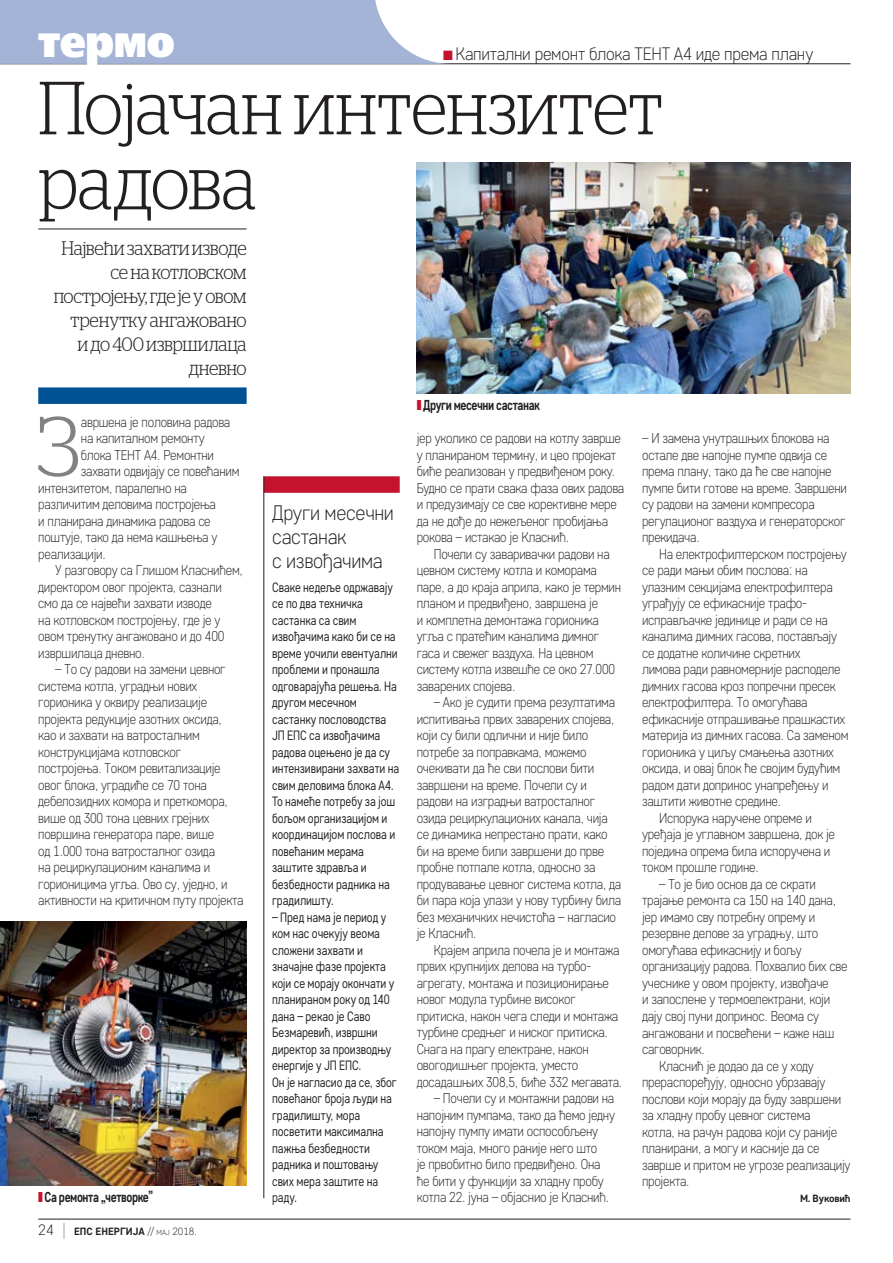
<style>
.page{position:relative;width:893px;height:1263px;background:#fff}
.page>*{position:absolute;margin:0;border:0;box-sizing:border-box;transform-origin:0 0}
.t1{font:300 84.9px "Stag LC";color:#808285}
.t2{font:300 75px/75px "Stag LC";letter-spacing:-.005em;color:#231f20;scale:.9 1}
.t3{font:45px "Free Set Extra Bold C";letter-spacing:-.015em;color:#fff;scale:.9 1}
.t4{font:300 21px/24px "Core Sans D25";letter-spacing:-.02em;color:#231f20;scale:.95 1}
.t5{font:300 19.5px/24px "Stag LC";letter-spacing:-.02em;color:#231f20;text-align:right;scale:.9 1}
.t6{font:300 18px "Core Sans D25";letter-spacing:-.02em;color:#231f20;scale:.95 1}
.t7{font:700 14.4px "Core Sans D55";letter-spacing:-.035em;color:#231f20;scale:.8 1}
.t8{font:300 14.25px/16.5px "Core Sans D25";letter-spacing:-.02em;color:#231f20;scale:.9 1}
.t9{font:13.5px/16.5px "Core Sans D35";letter-spacing:-.01em;color:#231f20;scale:.85 1}
.t10{font:700 10.5px "Core Sans D55";color:#231f20}
.s1{color:#c4122f}
.s2{font-family:"Core Sans D25";font-weight:300;font-size:15px}
.s3{font-family:"Core Sans D15";font-weight:100;font-size:18px}
.s4{font-family:"Core Sans D25";font-weight:300}
.s5{font-family:"Core Sans D25";font-weight:300;font-size:7.35px}
</style>
<div class="page">
<hr style="left:38px;top:1219px;width:812px;height:1px;background:#231f20">
<hr style="left:0;top:64px;width:850px;height:1px;background:#231f20">
<hr style="left:892px;top:0;width:1px;height:1263px;background:#e6e7e8">
<img style="left:892px;top:644px;width:1px;height:619px">
<svg style="left:0;top:0;width:451px;height:64px;background:#afbdda"></svg>
<div style="left:264px;top:476px;width:136px;height:17px;background:#c4122f"></div>
<hr style="left:264px;top:476px;width:1px;height:722px;background:#231f20">
<hr style="left:38px;top:229px;width:209px;height:1px;background:#231f20">
<div style="left:38px;top:387px;width:209px;height:17px;background:#005295"></div>
<img style="left:417px;top:163px;width:433px;height:231px">
<img style="left:0;top:922px;width:247px;height:264px">
<h3 class="t3" style="left:38px;top:15px;width:153px">термо</h3>
<p class="t6" style="left:443px;top:43px;width:391px"><span class="s1">■</span> Капитални ремонт блока ТЕНТ А4 иде према плану</p>
<h2 class="t2" style="left:38px;top:63px;width:695px">Појачан интензитет радова</h2>
<h3 class="t5" style="left:54px;top:234px;width:216px">Највећи захвати изводе се на котловском постројењу, где је у овом тренутку ангажовано<br>и до 400 извршилаца дневно</h3>
<h1 class="t1" style="left:36px;top:385px;width:47px">З</h1>
<p class="t8" style="left:81px;top:413px;width:168px">авршена је половина радова</p>
<p class="t8" style="left:81px;top:430px;width:139px">на капиталном ремонту</p>
<p class="t8" style="left:81px;top:446px;width:149px">блока ТЕНТ А4. Ремонтни</p>
<p class="t8" style="left:81px;top:463px;width:178px">захвати одвијају се повећаним</p>
<p class="t8" style="left:38px;top:479px;width:167px">интензитетом, паралелно на</p>
<p class="t8" style="left:38px;top:496px;width:199px">различитим деловима постројења</p>
<p class="t8" style="left:38px;top:512px;width:193px">и планирана динамика радова се</p>
<p class="t8" style="left:38px;top:529px;width:200px">поштује, тако да нема кашњења у</p>
<p class="t8" style="left:38px;top:545px;width:76px">реализацији.</p>
<p class="t8" style="left:55px;top:562px;width:210px">У разговору са Глишом Класнићем,</p>
<p class="t8" style="left:38px;top:578px;width:206px">директором овог пројекта, сазнали</p>
<p class="t8" style="left:38px;top:595px;width:194px">смо да се највећи захвати изводе</p>
<p class="t8" style="left:38px;top:611px;width:204px">на котловском постројењу, где је у</p>
<p class="t8" style="left:38px;top:628px;width:208px">овом тренутку ангажовано и до 400</p>
<p class="t8" style="left:38px;top:644px;width:120px">извршилаца дневно.</p>
<p class="t8" style="left:38px;top:661px;width:230px;text-indent:17px">– То су радови на замени цевног система котла, уградњи нових горионика у оквиру реализације пројекта редукције азотних оксида, као и захвати на ватросталним конструкцијама котловског постројења. Током ревитализације овог блока, уградиће се 70 тона дебелозидних комора и преткомора, више од 300 тона цевних грејних површина генератора паре, више<br>од 1.000 тона ватросталног озида<br>на рециркулационим каналима и горионицима угља. Ово су, уједно, и активности на критичном путу пројекта</p>
<p class="t7" style="left:38px;top:1188px;width:145px"><span class="s1">❚</span> Са ремонта „четворке”</p>
<p class="t10" style="left:38px;top:1225px;width:160px"><span class="s2">24</span> <span class="s3">|</span> ЕПС ЕНЕРГИЈА <span class="s4">//</span> <span class="s5">мај</span> <span class="s4">2018.</span></p>
<h3 class="t4" style="left:272px;top:500px;width:130px">Други месечни састанак<br>с извођачима</h3>
<p class="t9" style="left:272px;top:578px;width:151px">Сваке недеље одржавају се по два техничка састанка са свим извођачима како би се на време уочили евентуални проблеми и пронашла одговарајућа решења. На другом месечном састанку пословодства<br>ЈП ЕПС са извођачима радова оцењено је да су интензивирани захвати на свим деловима блока А4.<br>То намеће потребу за још бољом организацијом и координацијом послова и повећаним мерама заштите здравља и безбедности радника на градилишту.</p>
<p class="t9" style="left:272px;top:908px;width:148px">– Пред нама је период у ком нас очекују веома сложени захвати и значајне фазе пројекта који се морају окончати у планираном року од 140 дана – рекао је Саво<br>Безмаревић, извршни директор за производњу енергије у ЈП ЕПС.<br>Он је нагласио да се, због повећаног броја људи на градилишту, мора посветити максимална пажња безбедности радника и поштовању свих мера заштите на раду.</p>
<p class="t7" style="left:417px;top:396px;width:156px"><span class="s1">❚</span> Други месечни састанак</p>
<p class="t8" style="left:417px;top:430px;width:232px">јер уколико се радови на котлу заврше у планираном термину, и цео пројекат биће реализован у предвиђеном року.<br>Будно се прати свака фаза ових радова и предузимају се све корективне мере да не дође до нежељеног пробијања рокова – истакао је Класнић.</p>
<p class="t8" style="left:417px;top:545px;width:229px;text-indent:17px">Почели су заваривачки радови на цевном систему котла и коморама паре, а до краја априла, како је термин планом и предвиђено, завршена је<br>и комплетна демонтажа горионика угља с пратећим каналима димног гаса и свежег ваздуха. На цевном систему котла извешће се око 27.000 заварених спојева.</p>
<p class="t8" style="left:417px;top:694px;width:229px;text-indent:17px">– Ако је судити према резултатима испитивања првих заварених спојева, који су били одлични и није било потребе за поправкама, можемо очекивати да ће сви послови бити завршени на време. Почели су и радови на изградњи ватросталног озида рециркулационих канала, чија се динамика непрестано прати, како би на време били завршени до прве пробне потпале котла, односно за продувавање цевног система котла, да би пара која улази у нову турбину била без механичких нечистоћа – нагласио је Класнић.</p>
<p class="t8" style="left:417px;top:941px;width:230px;text-indent:17px">Крајем априла почела је и монтажа првих крупнијих делова на турбо&shy;агрегату, монтажа и позиционирање новог модула турбине високог притиска, након чега следи и монтажа турбине средњег и ниског притиска.<br>Снага на прагу електране, након овогодишњег пројекта, уместо досадашњих 308,5, биће 332 мегавата.</p>
<p class="t8" style="left:417px;top:1090px;width:222px;text-indent:17px">– Почели су и монтажни радови на напојним пумпама, тако да ћемо једну напојну пумпу имати оспособљену током маја, много раније него што<br>је првобитно било предвиђено. Она ће бити у функцији за хладну пробу котла 22. јуна – објаснио је Класнић.</p>
<p class="t8" style="left:642px;top:430px;width:229px">– И замена унутрашњих блокова на остале две напојне пумпе одвија се према плану, тако да ће све напојне пумпе бити готове на време. Завршени су радови на замени компресора регулационог ваздуха и генераторског прекидача.</p>
<p class="t8" style="left:659px;top:545px;width:210px">На електрофилтерском постројењу</p>
<p class="t8" style="left:642px;top:562px;width:186px">се ради мањи обим послова: на</p>
<p class="t8" style="left:642px;top:578px;width:213px">улазним секцијама електрофилтера</p>
<p class="t8" style="left:642px;top:595px;width:185px">уграђују се ефикасније трафо-</p>
<p class="t8" style="left:642px;top:611px;width:208px">исправљачке јединице и ради се на</p>
<p class="t8" style="left:642px;top:628px;width:218px">каналима димних гасова, постављају</p>
<p class="t8" style="left:642px;top:644px;width:178px">се додатне количине скретних</p>
<p class="t8" style="left:642px;top:661px;width:222px">лимова ради равномерније расподеле</p>
<p class="t8" style="left:642px;top:677px;width:217px">димних гасова кроз попречни пресек</p>
<p class="t8" style="left:642px;top:694px;width:185px">електрофилтера. То омогућава</p>
<p class="t8" style="left:642px;top:710px;width:227px">ефикасније отпрашивање прашкастих</p>
<p class="t8" style="left:642px;top:727px;width:231px">материја из димних гасова. Са заменом</p>
<p class="t8" style="left:642px;top:743px;width:215px">горионика у циљу смањења азотних</p>
<p class="t8" style="left:642px;top:760px;width:222px">оксида, и овај блок ће својим будућим</p>
<p class="t8" style="left:642px;top:776px;width:209px">радом дати допринос унапређењу и</p>
<p class="t8" style="left:642px;top:793px;width:156px">заштити животне средине.</p>
<p class="t8" style="left:659px;top:809px;width:171px">Испорука наручене опреме и</p>
<p class="t8" style="left:642px;top:826px;width:216px">уређаја је углавном завршена, док је</p>
<p class="t8" style="left:642px;top:842px;width:211px">поједина опрема била испоручена и</p>
<p class="t8" style="left:642px;top:859px;width:131px">током прошле године.</p>
<p class="t8" style="left:659px;top:875px;width:176px">– То је био основ да се скрати</p>
<p class="t8" style="left:642px;top:892px;width:217px">трајање ремонта са 150 на 140 дана,</p>
<p class="t8" style="left:642px;top:908px;width:194px">јер имамо сву потребну опрему и</p>
<p class="t8" style="left:642px;top:925px;width:197px">резервне делове за уградњу, што</p>
<p class="t8" style="left:642px;top:941px;width:179px">омогућава ефикаснију и бољу</p>
<p class="t8" style="left:642px;top:958px;width:230px">организацију радова. Похвалио бих све</p>
<p class="t8" style="left:642px;top:974px;width:209px">учеснике у овом пројекту, извођаче</p>
<p class="t8" style="left:642px;top:991px;width:211px">и запослене у термоелектрани, који</p>
<p class="t8" style="left:642px;top:1007px;width:198px">дају свој пуни допринос. Веома су</p>
<p class="t8" style="left:642px;top:1024px;width:215px">ангажовани и посвећени – каже наш</p>
<p class="t8" style="left:642px;top:1040px;width:71px">саговорник.</p>
<p class="t8" style="left:659px;top:1057px;width:173px">Класнић је додао да се у ходу</p>
<p class="t8" style="left:642px;top:1073px;width:205px">прераспоређују, односно убрзавају</p>
<p class="t8" style="left:642px;top:1090px;width:223px">послови који морају да буду завршени</p>
<p class="t8" style="left:642px;top:1106px;width:189px">за хладну пробу цевног система</p>
<p class="t8" style="left:642px;top:1123px;width:218px">котла, на рачун радова који су раније</p>
<p class="t8" style="left:642px;top:1139px;width:199px">планирани, а могу и касније да се</p>
<p class="t8" style="left:642px;top:1156px;width:233px">заврше и притом не угрозе реализацију</p>
<p class="t8" style="left:642px;top:1172px;width:54px">пројекта.</p>
<p class="t10" style="left:800px;top:1192px;width:52px">М. Вуковић</p>
</div>
